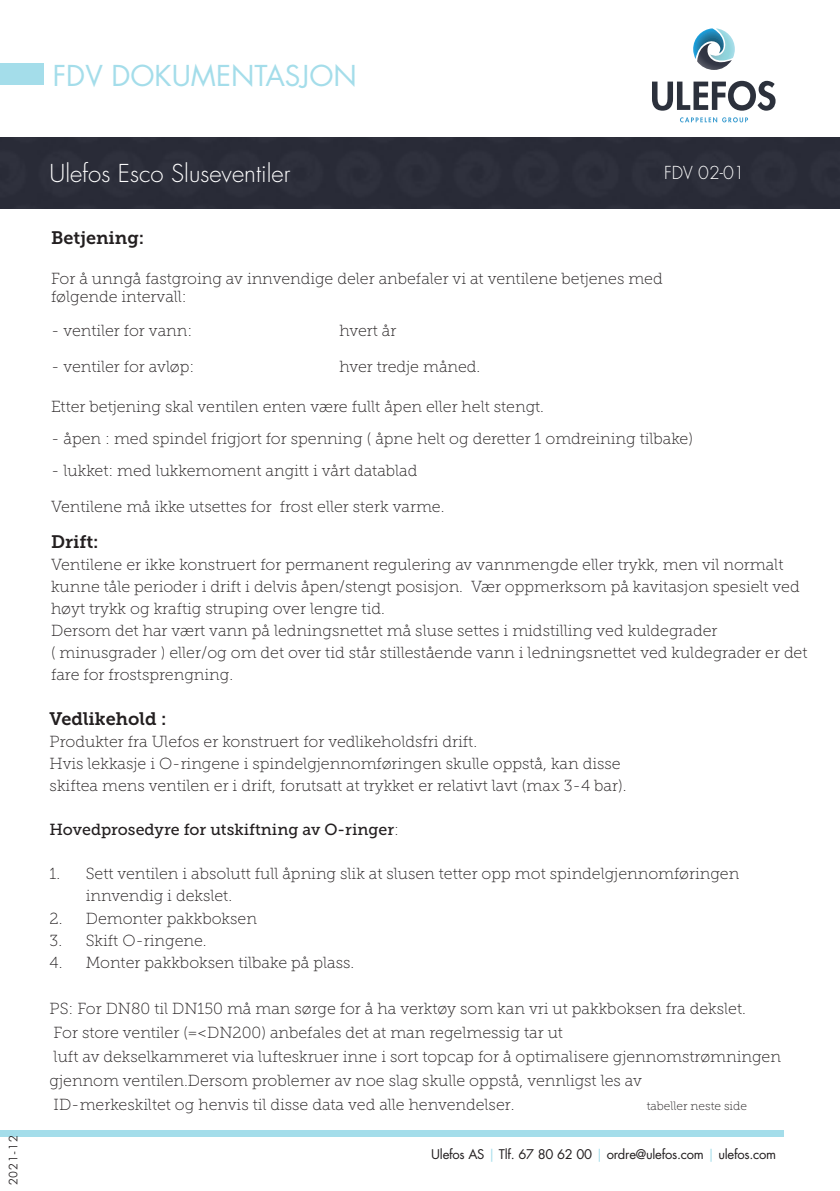
<style>
.page{position:relative;width:840px;height:1191px;background:#fff}
.page>*{position:absolute;margin:0;border:0;box-sizing:border-box;transform-origin:0 0}
.t1{font:28px "Futura Std";color:#a4ddea}
.t2{font:300 24px "Futura Std";color:#fff}
.t3{font:18px "Museo Slab 700";color:#231f20}
.t4{font:300 17.4px "Futura Std";color:#fff}
.t5{font:16px/22px "Museo Slab 100";color:#231f20}
.t6{font:16px "Museo Slab 500";color:#231f20}
.t7{font:13px "Futura Std";letter-spacing:-.02em;color:#231f20}
.t8{font:12px "Museo Slab 100";color:#231f20}
.t9{font:300 12px "Futura BT";letter-spacing:.06em;color:#231f20}
.s1{font-family:"Museo Slab 100"}
.s2{color:#a4ddea}
</style>
<div class="page">
<div style="left:0;top:63px;width:44px;height:22px;background:#a4ddea"></div>
<div style="left:0;top:1130px;width:782px;height:6px;background:#a4ddea"></div>
<div style="left:0;top:138px;width:839px;height:71px;background:#292b37"></div>
<svg style="left:680px;top:117px;width:67px;height:5px"></svg>
<svg style="left:693px;top:28px;width:41px;height:42px"></svg>
<svg style="left:652px;top:81px;width:123px;height:30px"></svg>
<h1 class="t1" style="left:53px;top:58px;width:305px">FDV DOKUMENTASJON</h1>
<p class="t2" style="left:50px;top:158px;width:242px">Ulefos Esco Sluseventiler</p>
<p class="t4" style="left:663px;top:162px;width:82px">FDV 02-01</p>
<p class="t3" style="left:51px;top:227px;width:95px">Betjening:</p>
<p class="t5" style="left:51px;top:267px;width:613px">For å unngå fastgroing av innvendige deler anbefaler vi at ventilene betjenes med</p>
<p class="t5" style="left:51px;top:285px;width:137px">følgende intervall:</p>
<p class="t5" style="left:51px;top:319px;width:143px">- ventiler for vann:</p>
<p class="t5" style="left:339px;top:319px;width:59px">hvert år</p>
<p class="t5" style="left:51px;top:355px;width:145px">- ventiler for avløp:</p>
<p class="t5" style="left:339px;top:355px;width:142px">hver tredje måned.</p>
<p class="t5" style="left:51px;top:395px;width:494px">Etter betjening skal ventilen enten være fullt åpen eller helt stengt.</p>
<p class="t5" style="left:51px;top:427px;width:643px">- åpen : med spindel frigjort for spenning ( åpne helt og deretter 1 omdreining tilbake)</p>
<p class="t5" style="left:51px;top:459px;width:368px">- lukket: med lukkemoment angitt i vårt datablad</p>
<p class="t5" style="left:51px;top:495px;width:395px">Ventilene må ikke utsettes for frost eller sterk varme.</p>
<p class="t3" style="left:51px;top:531px;width:49px">Drift:</p>
<p class="t5" style="left:51px;top:553px;width:749px">Ventilene er ikke konstruert for permanent regulering av vannmengde eller trykk, men vil normalt kunne tåle perioder i drift i delvis åpen/stengt posisjon. Vær oppmerksom på kavitasjon spesielt ved høyt trykk og kraftig struping over lengre tid.</p>
<p class="t5" style="left:51px;top:619px;width:667px">Dersom det har vært vann på ledningsnettet må sluse settes i midstilling ved kuldegrader</p>
<p class="t5" style="left:51px;top:641px;width:757px">( minusgrader ) eller/og om det over tid står stillestående vann i ledningsnettet ved kuldegrader er det fare for frostsprengning.</p>
<p class="t3" style="left:50px;top:709px;width:118px">Vedlikehold :</p>
<p class="t5" style="left:50px;top:731px;width:429px">Produkter fra Ulefos er konstruert for vedlikeholdsfri drift.</p>
<p class="t5" style="left:50px;top:753px;width:572px">Hvis lekkasje i O-ringene i spindelgjennomføringen skulle oppstå, kan disse</p>
<p class="t5" style="left:50px;top:775px;width:578px">skiftea mens ventilen er i drift, forutsatt at trykket er relativt lavt (max 3-4 bar).</p>
<p class="t6" style="left:50px;top:821px;width:350px">Hovedprosedyre for utskiftning av O-ringer<span class="s1">:</span></p>
<p class="t5" style="left:86px;top:863px;width:654px;text-indent:-36px">1. Sett ventilen i absolutt full åpning slik at slusen tetter opp mot spindelgjennomføringen innvendig i dekslet.</p>
<p class="t5" style="left:50px;top:907px;width:209px">2. Demonter pakkboksen</p>
<p class="t5" style="left:50px;top:929px;width:158px">3. Skift O-ringene.</p>
<p class="t5" style="left:50px;top:951px;width:306px">4. Monter pakkboksen tilbake på plass.</p>
<p class="t5" style="left:50px;top:997px;width:697px">PS: For DN80 til DN150 må man sørge for å ha verktøy som kan vri ut pakkboksen fra dekslet.</p>
<p class="t5" style="left:54px;top:1021px;width:510px">For store ventiler (=&lt;DN200) anbefales det at man regelmessig tar ut</p>
<p class="t5" style="left:54px;top:1045px;width:728px">luft av dekselkammeret via lufteskruer inne i sort topcap for å optimalisere gjennomstrømningen</p>
<p class="t5" style="left:50px;top:1069px;width:593px">gjennom ventilen.Dersom problemer av noe slag skulle oppstå, vennligst les av</p>
<p class="t5" style="left:54px;top:1093px;width:462px">ID-merkeskiltet og henvis til disse data ved alle henvendelser.</p>
<p class="t8" style="left:646px;top:1099px;width:102px">tabeller neste side</p>
<p class="t9" style="left:6px;top:1185px;width:51px;rotate:-90deg">2021-12</p>
<p class="t7" style="left:431px;top:1145px;width:346px">Ulefos AS <span class="s2">|</span> Tlf. 67 80 62 00 <span class="s2">|</span> ordre@ulefos.com <span class="s2">|</span> ulefos.com</p>
</div>
